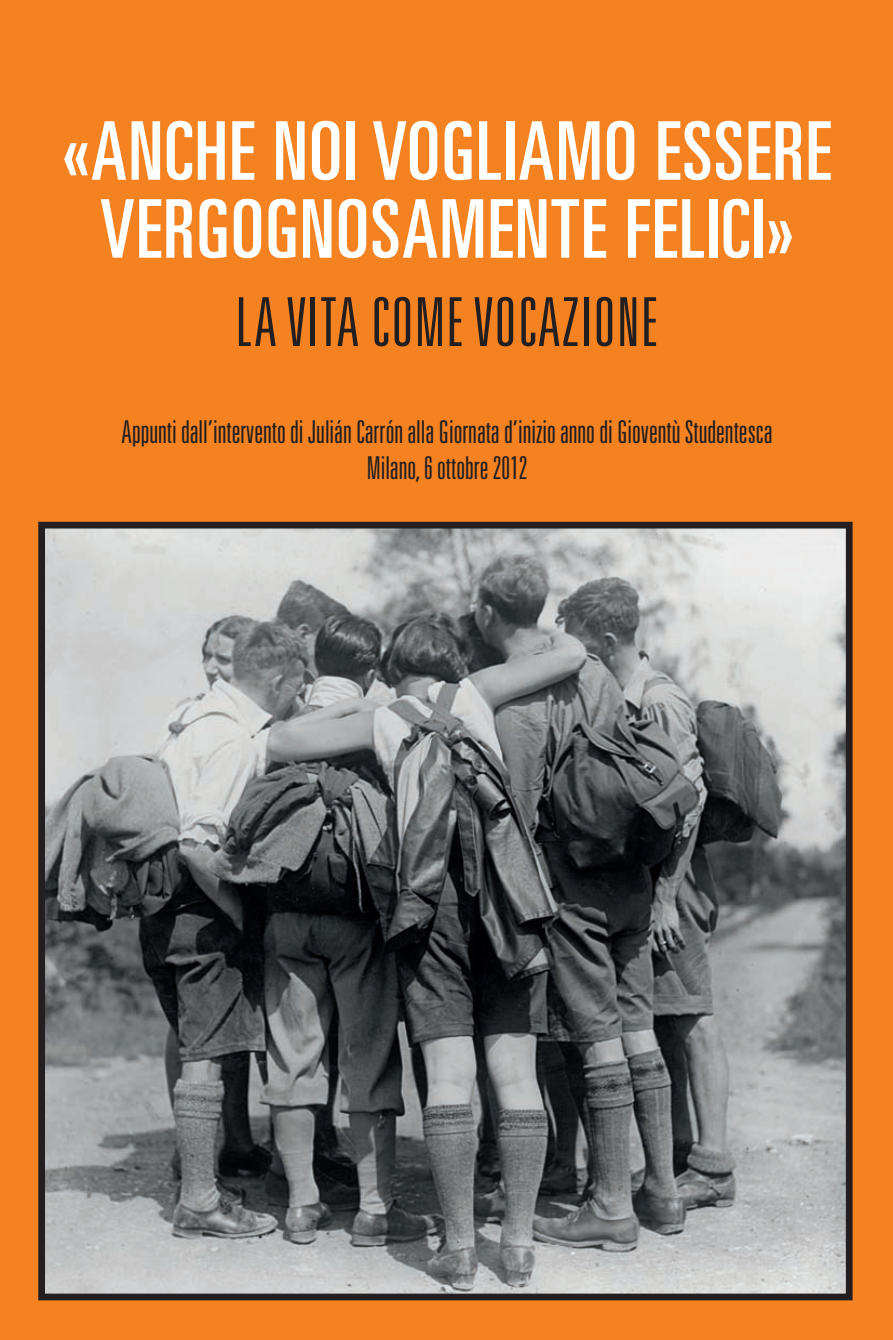
<style>
.page{position:relative;width:893px;height:1340px;background:#fff}
.page>*{position:absolute;margin:0;border:0;box-sizing:border-box;transform-origin:0 0}
.t1{font:ultra-condensed 81px/77.9px "Univers";letter-spacing:.02em;color:#fff;text-align:center}
.t2{font:300 ultra-condensed 67.5px "Univers";letter-spacing:.02em;color:#231f20}
.t3{font:300 ultra-condensed 31.5px/36px "Univers";color:#231f20;text-align:center}
</style>
<div class="page">
<div style="left:0;top:0;width:893px;height:1339px;background:#f58220"></div>
<img style="left:46px;top:530px;width:799px;height:762px">
<div style="left:38px;top:522px;width:815px;height:778px;border:7px solid #231f20"></div>
<p class="t1" style="left:62px;top:119px;width:770px">«ANCHE NOI VOGLIAMO ESSERE<br>VERGOGNOSAMENTE FELICI»</p>
<p class="t2" style="left:235px;top:297px;width:424px">LA VITA COME VOCAZIONE</p>
<p class="t3" style="left:122px;top:415px;width:653px">Appunti dall’intervento di Julián Carrón alla Giornata d’inizio anno di Gioventù Studentesca<br>Milano, 6 ottobre 2012</p>
</div>
